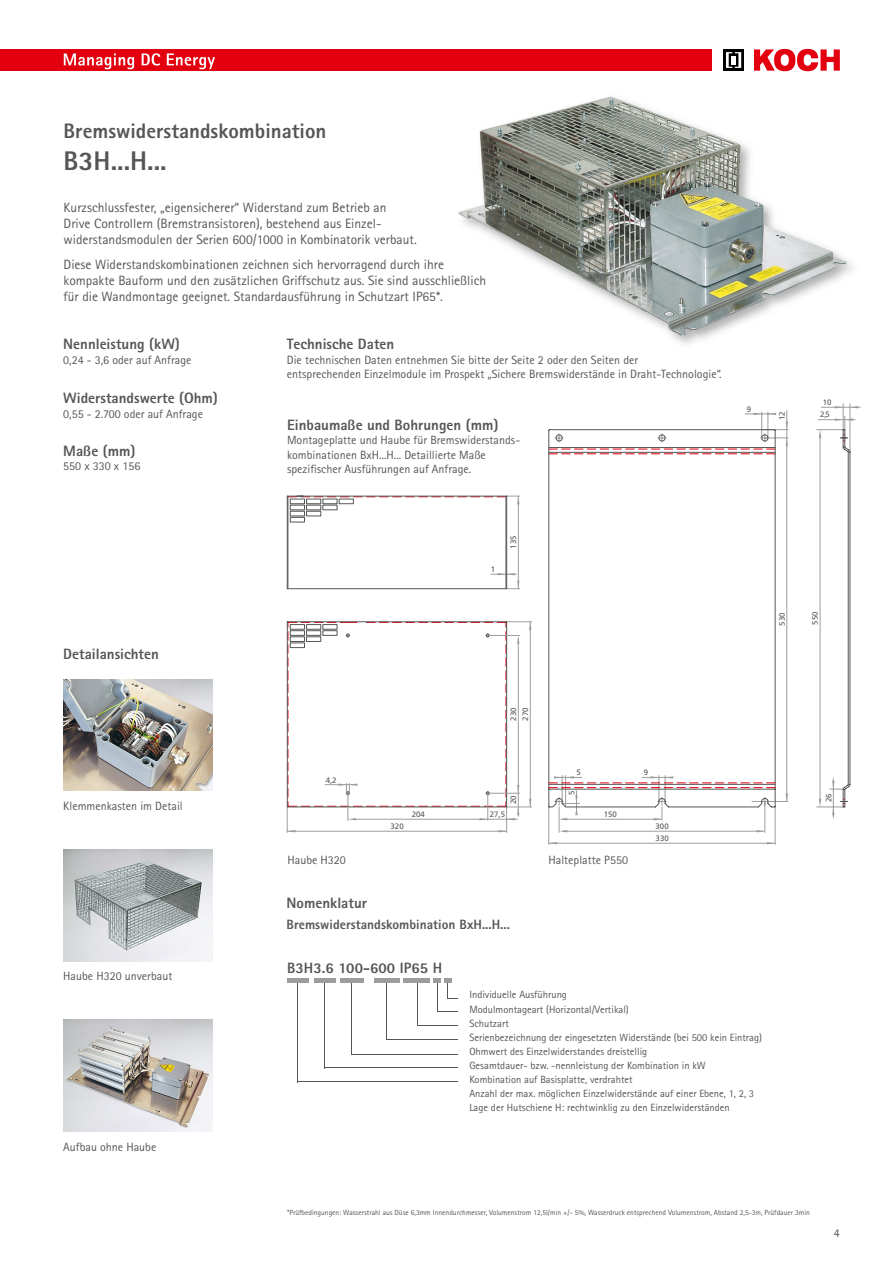
<style>
.page{position:relative;width:893px;height:1263px;background:#fff}
.page>*{position:absolute;margin:0;border:0;box-sizing:border-box;transform-origin:0 0}
.t1{font:800 27px "Rotis Sans Serif";color:#565656}
.t2{font:800 21px "Rotis Sans Serif";color:#565656}
.t3{font:800 15px "Rotis Sans Serif";color:#565656}
.t4{font:13.5px/16.2px "Rotis Sans Serif";color:#565656}
.t5{font:800 13.5px "Rotis Sans Serif";color:#565656}
.t6{font:12px/14.4px "Rotis Sans Serif";color:#565656}
.t7{font:10.5px/14.1px "Rotis Sans Serif";color:#565656}
.t8{font:7.8px/12px "Frutiger";color:#565656}
.t9{font:7.5px "Rotis Sans Serif";color:#565656}
</style>
<div class="page">
<img style="left:458px;top:96px;width:395px;height:248px">
<svg style="left:287px;top:495px;width:233px;height:94px"></svg>
<svg style="left:287px;top:621px;width:244px;height:211px"></svg>
<hr style="left:548px;top:807px;width:1px;height:37px;background:#9c9d9d">
<hr style="left:775px;top:807px;width:1px;height:37px;background:#9c9d9d">
<hr style="left:549px;top:843px;width:226px;height:1px;background:#9c9d9d">
<hr style="left:752px;top:801px;width:36px;height:1px;background:#9c9d9d">
<svg style="left:744px;top:410px;width:44px;height:44px"></svg>
<hr style="left:786px;top:438px;width:1px;height:363px;background:#9c9d9d">
<svg style="left:548px;top:429px;width:228px;height:379px"></svg>
<hr style="left:833px;top:778px;width:1px;height:39px;background:#9c9d9d">
<hr style="left:821px;top:407px;width:39px;height:1px;background:#9c9d9d">
<svg style="left:817px;top:404px;width:41px;height:411px"></svg>
<svg style="left:549px;top:776px;width:226px;height:56px"></svg>
<hr style="left:417px;top:1025px;width:40px;height:1px;background:#565656">
<svg style="left:438px;top:1011px;width:19px;height:1px"></svg>
<hr style="left:386px;top:1039px;width:71px;height:1px;background:#565656">
<hr style="left:351px;top:1054px;width:106px;height:1px;background:#565656">
<hr style="left:324px;top:1067px;width:133px;height:1px;background:#565656">
<hr style="left:298px;top:1081px;width:159px;height:1px;background:#565656">
<hr style="left:298px;top:981px;width:1px;height:101px;background:#565656">
<hr style="left:324px;top:981px;width:1px;height:87px;background:#565656">
<hr style="left:351px;top:980px;width:1px;height:74px;background:#565656">
<hr style="left:386px;top:981px;width:1px;height:59px;background:#565656">
<hr style="left:417px;top:980px;width:1px;height:46px;background:#565656">
<hr style="left:437px;top:981px;width:1px;height:31px;background:#565656">
<hr style="left:374px;top:978px;width:26px;height:4px;background:#9c9d9d">
<hr style="left:314px;top:978px;width:21px;height:4px;background:#9c9d9d">
<hr style="left:287px;top:978px;width:22px;height:4px;background:#9c9d9d">
<hr style="left:403px;top:978px;width:27px;height:4px;background:#9c9d9d">
<hr style="left:341px;top:978px;width:23px;height:4px;background:#9c9d9d">
<svg style="left:434px;top:978px;width:18px;height:20px"></svg>
<svg style="left:754px;top:49px;width:86px;height:22px"></svg>
<div style="left:723px;top:49px;width:21px;height:22px;background:#000"></div>
<svg style="left:726px;top:52px;width:15px;height:16px"></svg>
<div style="left:0;top:49px;width:712px;height:22px;background:#e3000f"></div>
<svg style="left:64px;top:53px;width:151px;height:16px"></svg>
<img style="left:63px;top:849px;width:149px;height:112px">
<img style="left:63px;top:1019px;width:149px;height:112px">
<img style="left:63px;top:679px;width:149px;height:112px">
<h2 class="t2" style="left:64px;top:117px;width:264px">Bremswiderstandskombination</h2>
<h1 class="t1" style="left:64px;top:144px;width:105px">B3H...H...</h1>
<p class="t4" style="left:64px;top:199px;width:355px">Kurzschlussfester, „eigensicherer“ Widerstand zum Betrieb an<br>Drive Controllern (Bremstransistoren), bestehend aus Einzel&shy;widerstandsmodulen der Serien 600/1000 in Kombinatorik verbaut.</p>
<p class="t4" style="left:64px;top:256px;width:424px">Diese Widerstandskombinationen zeichnen sich hervorragend durch ihre kompakte Bauform und den zusätzlichen Griffschutz aus. Sie sind ausschließlich für die Wandmontage geeignet. Standardausführung in Schutzart IP65*.</p>
<p class="t3" style="left:63px;top:334px;width:118px">Nennleistung (kW)</p>
<p class="t6" style="left:63px;top:352px;width:130px">0,24 - 3,6 oder auf Anfrage</p>
<p class="t3" style="left:63px;top:389px;width:156px">Widerstandswerte (Ohm)</p>
<p class="t6" style="left:63px;top:406px;width:141px">0,55 - 2.700 oder auf Anfrage</p>
<p class="t3" style="left:63px;top:441px;width:74px">Maße (mm)</p>
<p class="t6" style="left:63px;top:459px;width:79px">550 x 330 x 156</p>
<p class="t3" style="left:287px;top:334px;width:109px">Technische Daten</p>
<p class="t6" style="left:287px;top:352px;width:436px">Die technischen Daten entnehmen Sie bitte der Seite 2 oder den Seiten der<br>entsprechenden Einzelmodule im Prospekt „Sichere Bremswiderstände in Draht-Technologie“.</p>
<p class="t3" style="left:287px;top:415px;width:213px">Einbaumaße und Bohrungen (mm)</p>
<p class="t6" style="left:287px;top:433px;width:235px">Montageplatte und Haube für Bremswiderstands&shy;kombinationen BxH...H... Detaillierte Maße spezifischer Ausführungen auf Anfrage.</p>
<p class="t8" style="left:747px;top:403px;width:6px">9</p>
<p class="t8" style="left:776px;top:420px;width:10px;rotate:-90deg">12</p>
<p class="t3" style="left:63px;top:645px;width:97px">Detailansichten</p>
<p class="t6" style="left:63px;top:798px;width:121px">Klemmenkasten im Detail</p>
<p class="t6" style="left:63px;top:968px;width:111px">Haube H320 unverbaut</p>
<p class="t6" style="left:63px;top:1139px;width:95px">Aufbau ohne Haube</p>
<p class="t8" style="left:491px;top:563px;width:6px">1</p>
<p class="t8" style="left:508px;top:549px;width:15px;rotate:-90deg">135</p>
<p class="t8" style="left:776px;top:626px;width:15px;rotate:-90deg">530</p>
<p class="t8" style="left:507px;top:721px;width:15px;rotate:-90deg">230<br>270</p>
<p class="t8" style="left:326px;top:774px;width:12px">4,2</p>
<p class="t8" style="left:391px;top:820px;width:15px">320</p>
<p class="t8" style="left:412px;top:808px;width:15px">204</p>
<p class="t8" style="left:507px;top:804px;width:10px;rotate:-90deg">20</p>
<p class="t8" style="left:490px;top:808px;width:17px">27,5</p>
<p class="t8" style="left:576px;top:767px;width:6px">5</p>
<p class="t8" style="left:566px;top:795px;width:6px;rotate:-90deg">5</p>
<p class="t8" style="left:604px;top:808px;width:15px">150</p>
<p class="t6" style="left:287px;top:852px;width:60px">Haube H320</p>
<p class="t6" style="left:548px;top:852px;width:81px">Halteplatte P550</p>
<p class="t3" style="left:287px;top:893px;width:82px">Nomenklatur</p>
<p class="t5" style="left:287px;top:915px;width:225px">Bremswiderstandskombination BxH...H...</p>
<p class="t3" style="left:287px;top:958px;width:157px">B3H3.6 100-600 IP65 H</p>
<p class="t8" style="left:644px;top:767px;width:6px">9</p>
<p class="t8" style="left:656px;top:820px;width:15px">300<br>330</p>
<p class="t7" style="left:469px;top:988px;width:294px">Individuelle Ausführung<br>Modulmontageart (Horizontal/Vertikal)<br>Schutzart<br>Serienbezeichnung der eingesetzten Widerstände (bei 500 kein Eintrag)<br>Ohmwert des Einzelwiderstandes dreistellig<br>Gesamtdauer- bzw. -nennleistung der Kombination in kW<br>Kombination auf Basisplatte, verdrahtet<br>Anzahl der max. möglichen Einzelwiderstände auf einer Ebene, 1, 2, 3<br>Lage der Hutschiene H: rechtwinklig zu den Einzelwiderständen</p>
<p class="t8" style="left:820px;top:397px;width:13px;line-height:11.2px;text-align:center">10<br>2,5</p>
<p class="t8" style="left:809px;top:625px;width:15px;rotate:-90deg">550</p>
<p class="t8" style="left:823px;top:802px;width:10px;rotate:-90deg">26</p>
<p class="t9" style="left:287px;top:1208px;width:524px">*Prüfbedingungen: Wasserstrahl aus Düse 6,3mm Innendurchmesser, Volumenstrom 12,5l/min +/- 5%, Wasserdruck entsprechend Volumenstrom, Abstand 2,5-3m, Prüfdauer 3min</p>
<p class="t6" style="left:834px;top:1225px;width:7px">4</p>
</div>
